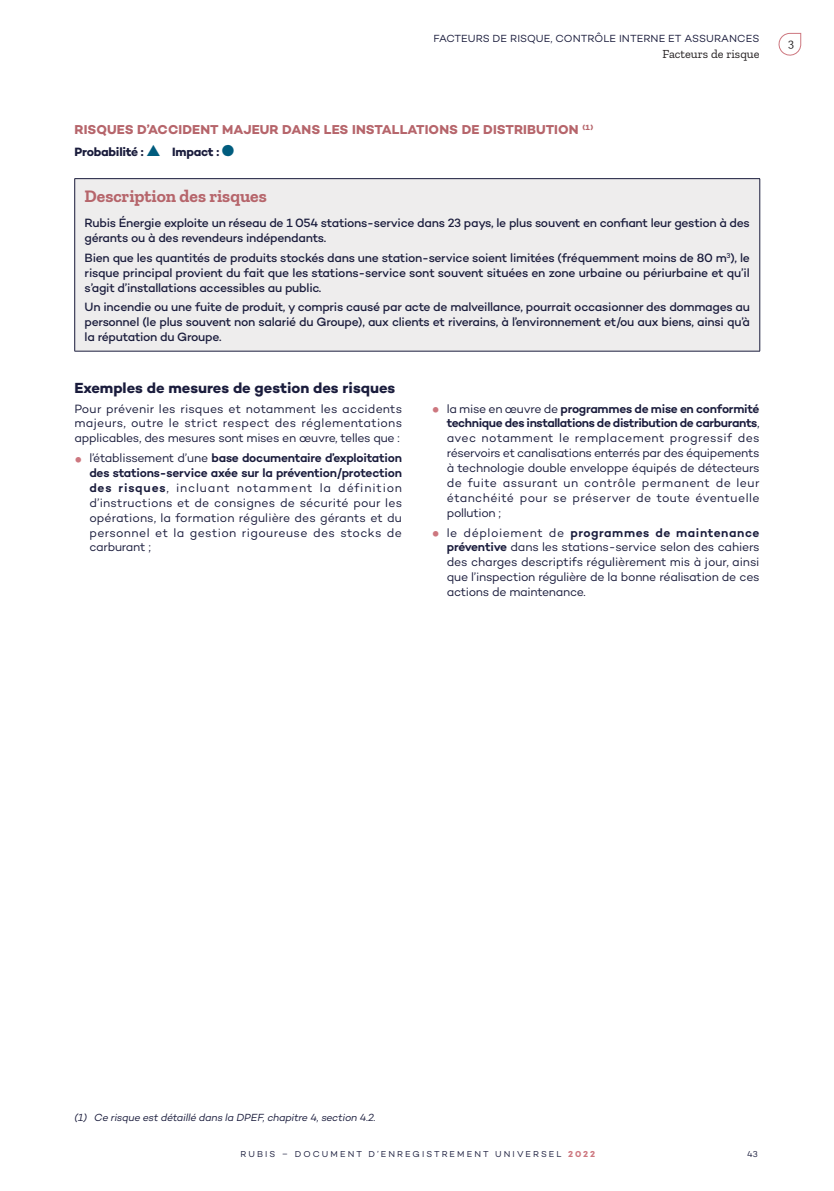
<style>
.page{position:relative;width:834px;height:1191px;background:#fff}
.page>*{position:absolute;margin:0;border:0;box-sizing:border-box;transform-origin:0 0}
.t1{font:700 17.5px "Zilla Slab";color:#b6656b}
.t2{font:700 14.88px "Campton";color:#1a1c3c}
.t3{font:700 13.12px "Campton";letter-spacing:.01em;color:#b6656b}
.t4{font:12.25px/14.9px "Campton";letter-spacing:-.02em;color:#1a1c3c;text-align:justify}
.t5{font:500 12.25px/14.9px "Campton";letter-spacing:-.02em;color:#1a1c3c;text-align:justify}
.t6{font:700 12.25px "Campton";letter-spacing:-.02em;color:#1a1c3c}
.t7{font:12.25px "Zilla Slab";color:#231f20}
.t8{font:italic 10.5px "Campton";letter-spacing:-.02em;color:#1a1c3c}
.t9{font:10.5px "Campton";letter-spacing:.005em;color:#1a1c3c}
.t10{font:8.75px "Campton";letter-spacing:.24em;color:#1a1c3c}
.s1{color:#005c7e}
.s2{font-weight:600}
.s3{font-weight:700;color:#cd777f}
</style>
<div class="page">
<div style="left:75px;top:179px;width:684px;height:172px;background:#eeeded"></div>
<hr style="left:74px;top:178px;width:686px;height:1px;background:#1a1c3c">
<hr style="left:74px;top:179px;width:1px;height:172px;background:#1a1c3c">
<hr style="left:759px;top:179px;width:1px;height:172px;background:#1a1c3c">
<hr style="left:74px;top:351px;width:686px;height:1px;background:#1a1c3c">
<svg style="left:778px;top:32px;width:23px;height:24px"></svg>
<p class="t9" style="left:433px;top:35px;width:327px">FACTEURS DE RISQUE, CONTRÔLE INTERNE ET ASSURANCES</p>
<p class="t7" style="left:662px;top:46px;width:99px">Facteurs de risque</p>
<p class="t3" style="left:74px;top:125px;width:520px">RISQUES D’ACCIDENT MAJEUR DANS LES INSTALLATIONS DE DISTRIBUTION <sup>(1)</sup></p>
<p class="t6" style="left:74px;top:148px;width:161px">Probabilité : <span class="s1">▲</span> Impact : <span class="s1">●</span></p>
<h1 class="t1" style="left:85px;top:186px;width:183px">Description des risques</h1>
<p class="t5" style="left:85px;top:217px;width:666px">Rubis Énergie exploite un réseau de 1 054 stations-service dans 23 pays, le plus souvent en confiant leur gestion à des gérants ou à des revendeurs indépendants.</p>
<p class="t5" style="left:85px;top:251px;width:666px">Bien que les quantités de produits stockés dans une station-service soient limitées (fréquemment moins de 80 m<sup>3</sup>), le risque principal provient du fait que les stations-service sont souvent situées en zone urbaine ou périurbaine et qu’il s’agit d’installations accessibles au public.</p>
<p class="t5" style="left:85px;top:301px;width:666px">Un incendie ou une fuite de produit, y compris causé par acte de malveillance, pourrait occasionner des dommages au personnel (le plus souvent non salarié du Groupe), aux clients et riverains, à l’environnement et/ou aux biens, ainsi qu’à la réputation du Groupe.</p>
<p class="t2" style="left:74px;top:382px;width:322px">Exemples de mesures de gestion des risques</p>
<p class="t4" style="left:74px;top:402px;width:329px">Pour prévenir les risques et notamment les accidents majeurs, outre le strict respect des réglementations applicables, des mesures sont mises en œuvre, telles que :</p>
<p class="t4" style="left:89px;top:452px;width:314px">l’établissement d’une <span class="s2">base documentaire d’exploitation des stations-service axée sur la prévention/protection des risques</span>, incluant notamment la définition d’instructions et de consignes de sécurité pour les opérations, la formation régulière des gérants et du personnel et la gestion rigoureuse des stocks de carburant ;</p>
<p class="t4" style="left:446px;top:402px;width:314px">la mise en œuvre de <span class="s2">programmes de mise en conformité technique des installations de distribution de carburants</span>, avec notamment le remplacement progressif des réservoirs et canalisations enterrés par des équipements à technologie double enveloppe équipés de détecteurs de fuite assurant un contrôle permanent de leur étanchéité pour se préserver de toute éventuelle pollution ;</p>
<p class="t4" style="left:446px;top:526px;width:314px">le déploiement de <span class="s2">programmes de maintenance préventive</span> dans les stations-service selon des cahiers des charges descriptifs régulièrement mis à jour, ainsi que l’inspection régulière de la bonne réalisation de ces actions de maintenance.</p>
<p class="t7" style="left:787px;top:35px;width:7px">3</p>
<p class="t8" style="left:74px;top:1113px;width:302px">(1) Ce risque est détaillé dans la DPEF, chapitre 4, section 4.2.</p>
<p class="t10" style="left:240px;top:1150px;width:356px">RUBIS – DOCUMENT D’ENREGISTREMENT UNIVERSEL <span class="s3">2022</span></p>
<p class="t10" style="left:747px;top:1150px;width:12px">43</p>
</div>
